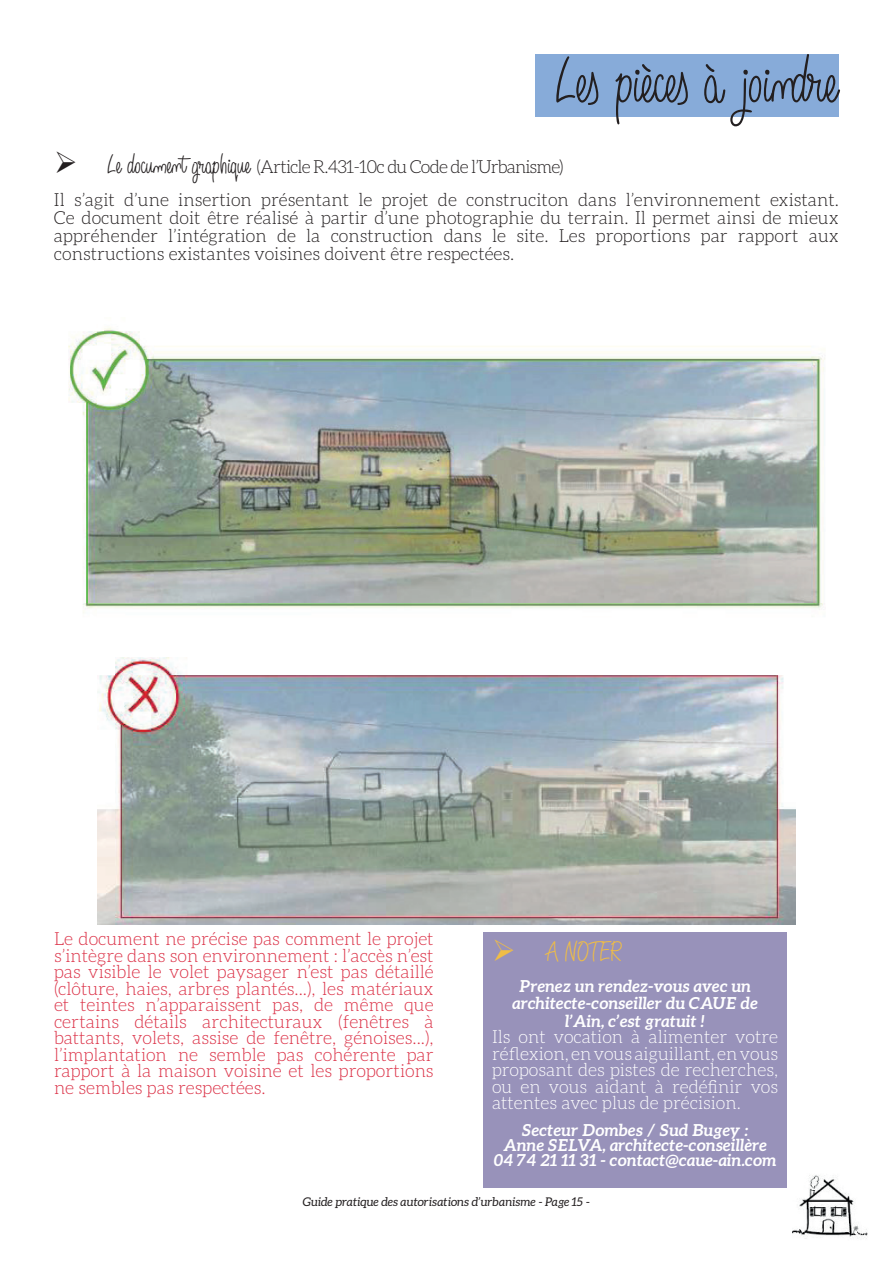
<style>
.page{position:relative;width:893px;height:1263px;background:#fff}
.page>*{position:absolute;margin:0;border:0;box-sizing:border-box;transform-origin:0 0}
.t1{font:72px "Angelique Rose FFP";letter-spacing:-.005em;color:#231f20}
.t2{font:30px "Angelique Rose FFP";letter-spacing:-.01em;color:#f0bd45}
.t3{font:300 18px/16.5px "Aleo";color:#db2f45;text-align:justify}
.t4{font:300 18px/18px "Aleo";color:#231f20}
.t5{font:300 18px/16.5px "Aleo";color:#fff;text-align:justify}
.t6{font:italic 700 16.5px/15px "Aleo";color:#fff;text-align:center}
.t7{font:italic 12px "Aleo";color:#231f20}
.s1{font-family:"Angelique Rose FFP";font-weight:400;font-size:30px}
</style>
<div class="page">
<div style="left:536px;top:54px;width:303px;height:62px;background:#87abd9"></div>
<img style="left:793px;top:1175px;width:75px;height:64px">
<img style="left:68px;top:327px;width:757px;height:286px">
<img style="left:97px;top:658px;width:699px;height:266px">
<div style="left:483px;top:932px;width:304px;height:256px;background:#9892ba"></div>
<h1 class="t1" style="left:556px;top:41px;width:284px">Les pièces à joindre</h1>
<p class="t4" style="left:54px;top:150px;width:786px;line-height:33px">➢ <span class="s1">Le document graphique</span> (Article R.431-10c du Code de l’Urbanisme)<br>Il s’agit d’une insertion présentant le projet de construciton dans l’environnement existant.</p>
<p class="t4" style="left:54px;top:209px;width:786px;text-align:justify">Ce document doit être réalisé à partir d’une photographie du terrain. Il permet ainsi de mieux appréhender l’intégration de la construction dans le site. Les proportions par rapport aux constructions existantes voisines doivent être respectées.</p>
<p class="t3" style="left:54px;top:930px;width:381px">Le document ne précise pas comment le projet s’intègre dans son environnement : l’accès n’est pas visible le volet paysager n’est pas détaillé (clôture, haies, arbres plantés...), les matériaux et teintes n’apparaissent pas, de même que certains détails architecturaux (fenêtres à battants, volets, assise de fenêtre, génoises...), l’implantation ne semble pas cohérente par rapport à la maison voisine et les proportions ne sembles pas respectées.</p>
<h2 class="t2" style="left:492px;top:936px;width:131px">➢ A NOTER</h2>
<p class="t6" style="left:512px;top:978px;width:247px;line-height:16.5px">Prenez un rendez-vous avec un architecte-conseiller du CAUE de</p>
<p class="t6" style="left:565px;top:1013px;width:141px">l’Ain, c’est gratuit !</p>
<p class="t5" style="left:492px;top:1029px;width:288px">Ils ont vocation à alimenter votre réflexion, en vous aiguillant, en vous proposant des pistes de recherches, ou en vous aidant à redéfinir vos attentes avec plus de précision.</p>
<p class="t6" style="left:494px;top:1122px;width:284px">Secteur Dombes / Sud Bugey :<br>Anne SELVA, architecte-conseillère<br>04 74 21 11 31 - contact@caue-ain.com</p>
<p class="t7" style="left:303px;top:1195px;width:289px">Guide pratique des autorisations d’urbanisme - Page 15 -</p>
</div>
